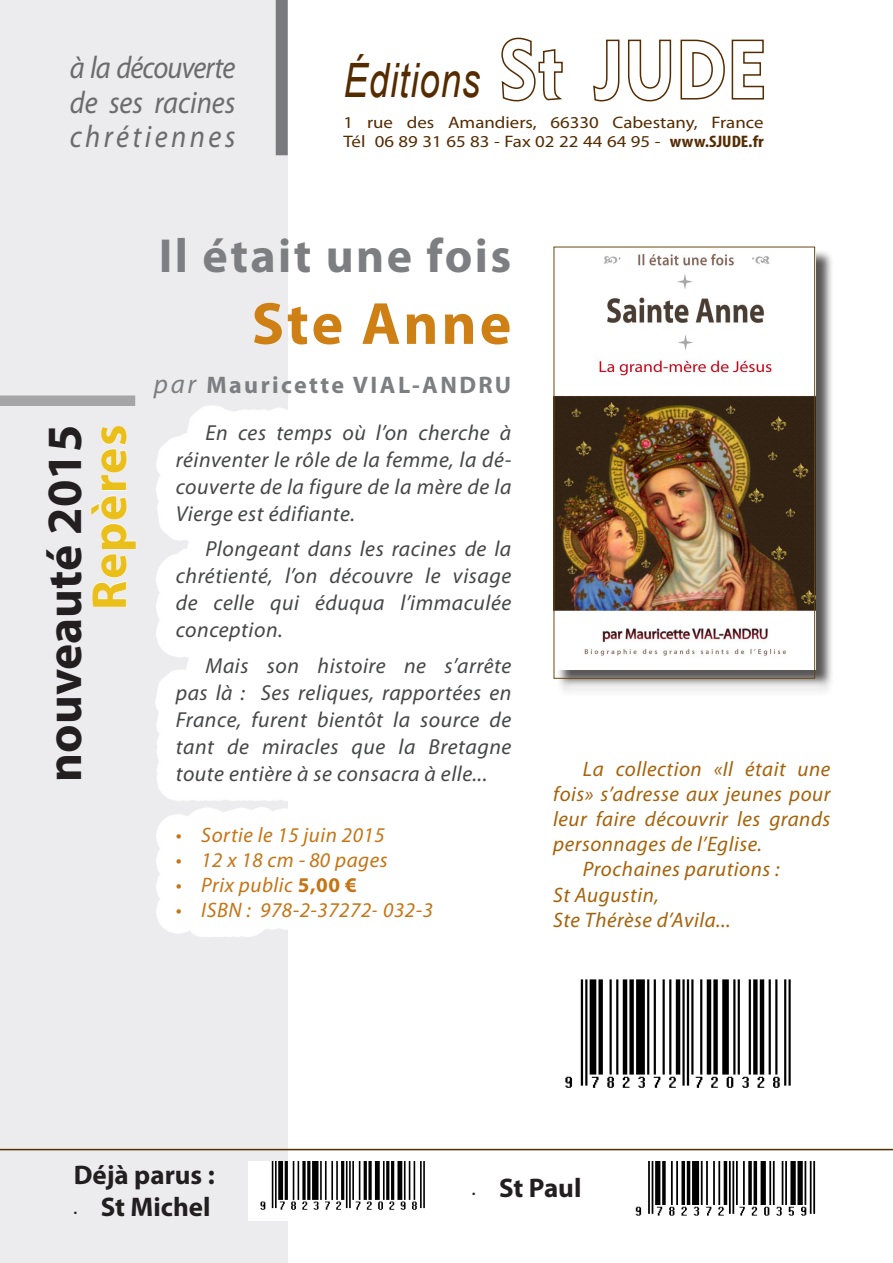
<style>
.page{position:relative;width:893px;height:1263px;background:#fff}
.page>*{position:absolute;margin:0;border:0;box-sizing:border-box;transform-origin:0 0}
.Titre{font:700 60px "Myriad Pro";letter-spacing:.045em;color:#ce8014}
.Adresse{font:700 49.5px "Myriad Pro";color:#231f20}
.Titre-2{font:700 49.5px "Myriad Pro";letter-spacing:.025em;color:#eabf19}
.Titre-3{font:700 48px "Myriad Pro";letter-spacing:.05em;color:#7c7e81}
.Nom_de_la_société{font:italic 47.4px "Arial";letter-spacing:.025em;color:#552b00;scale:.77 1}
.Adresse-2{font:italic 31.35px "Myriad Pro";letter-spacing:-.03em;color:#6b6b6e;scale:.91 1}
.Adresse-3{font:italic 31.35px "Myriad Pro";color:#6b6b6e;scale:.91 1}
.Adresse-4{font:italic 31.35px "Myriad Pro";letter-spacing:.12em;color:#6b6b6e;scale:.91 1}
.Adresse-5{font:700 27px "Myriad Pro";color:#231f20}
.Titre-4{font:700 24px "Myriad Pro";letter-spacing:.1em;color:#7c7e81}
.Titre-5{font:italic 21.75px/27px "Myriad Pro";letter-spacing:.025em;color:#454647;text-align:justify}
.Titre-6{font:italic 21px/25.2px "Myriad Pro";letter-spacing:.025em;color:#a5620a;text-align:justify}
.Titre-7{font:italic 21px "Myriad Pro";letter-spacing:.025em;color:#c47515}
.Adresse-6{font:16.65px "Myriad Pro";color:#552b00;scale:1.13 1}
.s1{font-weight:700;font-stretch:condensed}
.s2{font-weight:400;font-style:italic;font-size:27px}
.s3{font-weight:700;font-style:normal}
.s4{font-weight:400;font-size:12px}
</style>
<div class="page">
<div style="left:0;top:0;width:288px;height:205px;background:#ececee"></div>
<svg style="left:501px;top:37px;width:62px;height:65px"></svg>
<svg style="left:593px;top:39px;width:27px;height:63px"></svg>
<svg style="left:627px;top:39px;width:45px;height:63px"></svg>
<svg style="left:680px;top:39px;width:84px;height:61px"></svg>
<div style="left:276px;top:0;width:12px;height:155px;background:#787a7d"></div>
<img style="left:635px;top:1161px;width:181px;height:55px">
<div style="left:0;top:205px;width:288px;height:1058px;background:#ececee"></div>
<svg style="left:157px;top:149px;width:381px;height:1072px"></svg>
<svg style="left:91px;top:426px;width:45px;height:181px"></svg>
<div style="left:0;top:395px;width:135px;height:11px;background:#a5a5a7"></div>
<div style="left:556px;top:249px;width:278px;height:448px;background:#231f20;opacity:.75"></div>
<img style="left:556px;top:247px;width:260px;height:422px">
<div style="left:554px;top:247px;width:261px;height:432px;border:1px solid #6a4910"></div>
<img style="left:248px;top:1161px;width:191px;height:59px">
<hr style="left:0;top:1149px;width:893px;height:1px;background:#552b00">
<img style="left:565px;top:979px;width:226px;height:109px">
<p class="Adresse-2" style="left:70px;top:48px;width:184px">à la découverte</p>
<p class="Adresse-3" style="left:70px;top:83px;width:184px">de ses racines</p>
<p class="Adresse-4" style="left:70px;top:117px;width:183px">chrétiennes</p>
<p class="Nom_de_la_société" style="left:344px;top:50px;width:179px">Éditions</p>
<p class="Adresse-6" style="left:344px;top:112px;width:373px">1 rue des Amandiers, 66330 Cabestany, France</p>
<p class="Adresse-6" style="left:344px;top:131px;width:373px">Tél 06 89 31 65 83 - Fax 02 22 44 64 95 - <span class="s1">www.SJUDE.fr</span></p>
<p class="Adresse" style="left:32px;top:782px;width:358px;rotate:-90deg">nouveauté 2015</p>
<p class="Titre-2" style="left:77px;top:610px;width:186px;rotate:-90deg">Repères</p>
<p class="Titre-3" style="left:159px;top:224px;width:354px">Il était une fois</p>
<p class="Titre" style="left:252px;top:284px;width:261px">Ste Anne</p>
<p class="Titre-4" style="left:154px;top:369px;width:359px"><span class="s2">par</span> Mauricette VIAL-ANDRU</p>
<p class="Titre-5" style="left:176px;top:419px;width:337px;text-indent:30px">En ces temps où l’on cherche à réinventer le rôle de la femme, la dé&shy;couverte de la figure de la mère de la Vierge est édifiante.</p>
<p class="Titre-5" style="left:176px;top:535px;width:337px;text-indent:30px">Plongeant dans les racines de la chrétienté, l’on découvre le visage de celle qui éduqua l’immaculée conception.</p>
<p class="Titre-5" style="left:176px;top:652px;width:337px;text-indent:30px">Mais son histoire ne s’arrête pas là : Ses reliques, rapportées en France, furent bientôt la source de tant de miracles que la Bretagne toute entière à se consacra à elle...</p>
<p class="Titre-7" style="left:176px;top:822px;width:211px">• Sortie le 15 juin 2015</p>
<p class="Titre-7" style="left:176px;top:847px;width:213px">• 12 x 18 cm - 80 pages</p>
<p class="Titre-7" style="left:176px;top:872px;width:183px">• Prix public <span class="s3">5,00 €</span></p>
<p class="Titre-7" style="left:176px;top:897px;width:259px">• ISBN : 978-2-37272- 032-3</p>
<p class="Titre-6" style="left:553px;top:755px;width:279px;text-indent:30px">La collection «Il était une fois» s’adresse aux jeunes pour leur faire découvrir les grands personnages de l’Eglise.</p>
<p class="Titre-6" style="left:583px;top:856px;width:198px">Prochaines parutions :</p>
<p class="Titre-6" style="left:553px;top:881px;width:107px">St Augustin,</p>
<p class="Titre-6" style="left:553px;top:907px;width:179px">Ste Thérèse d’Avila...</p>
<p class="Adresse-5" style="left:74px;top:1157px;width:143px">Déjà parus :</p>
<p class="Adresse-5" style="left:74px;top:1190px;width:138px"><span class="s4">•</span> St Michel</p>
<p class="Adresse-5" style="left:472px;top:1170px;width:111px"><span class="s4">•</span> St Paul</p>
</div>
